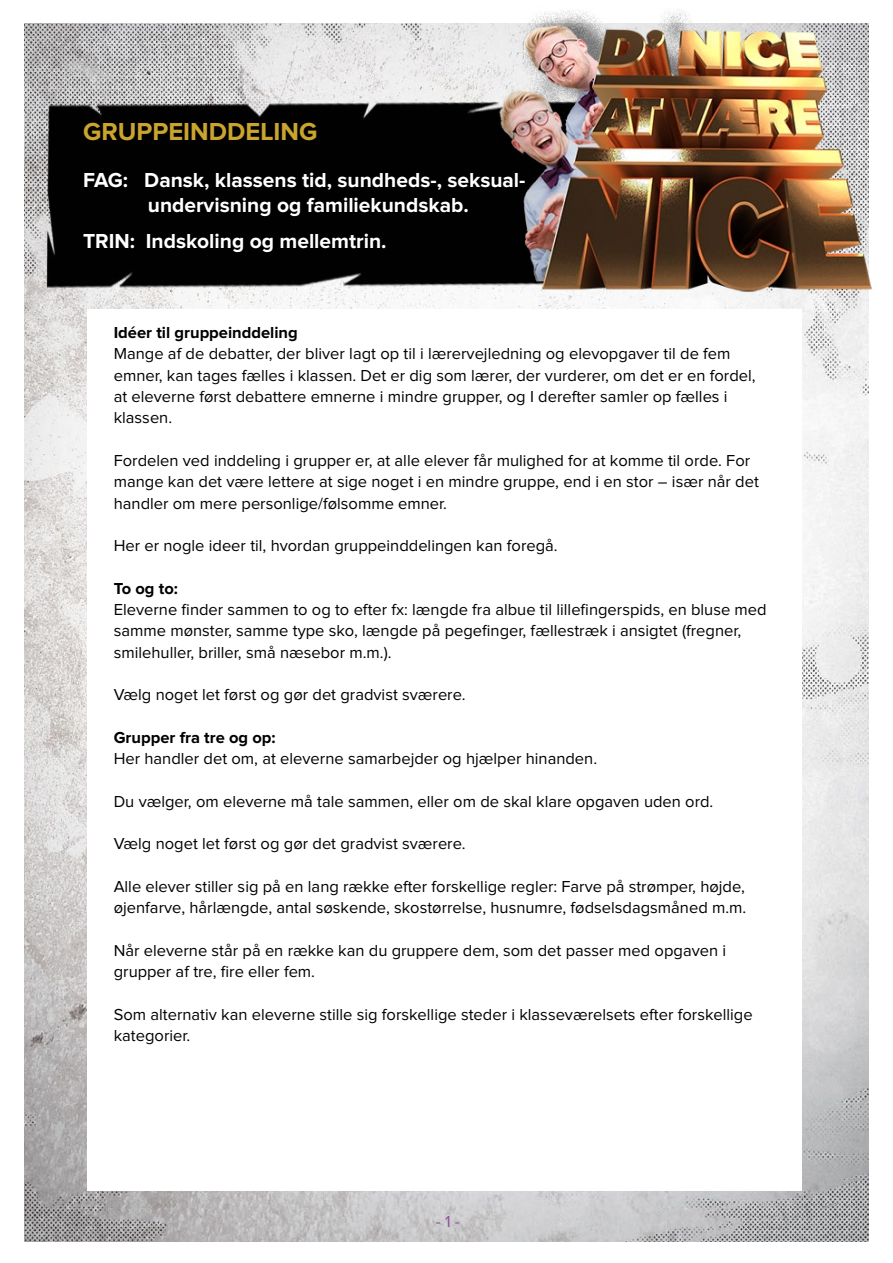
<style>
.page{position:relative;width:893px;height:1263px;background:#fff}
.page>*{position:absolute;margin:0;border:0;box-sizing:border-box;transform-origin:0 0}
.t1{font:700 25.5px "Proxima Nova";color:#caa52d}
.t2{font:700 21px/25.2px "Proxima Nova";color:#fff;text-align:center}
.t3{font:16.5px/21.3px "Proxima Nova";color:#000}
.t4{font:700 16.5px "Proxima Nova";color:#000}
.t5{font:16.5px "Proxima Nova";color:#914f9f}
</style>
<div class="page">
<img style="left:24px;top:24px;width:844px;height:1217px">
<div style="left:87px;top:309px;width:714px;height:882px;background:#fff"></div>
<img style="left:47px;top:78px;width:382px;height:239px">
<img style="left:429px;top:9px;width:443px;height:304px">
<h1 class="t1" style="left:83px;top:117px;width:236px">GRUPPEINDDELING</h1>
<p class="t2" style="left:83px;top:167px;width:444px">FAG: Dansk, klassens tid, sundheds-, seksual&shy;undervisning og familiekundskab.</p>
<p class="t2" style="left:83px;top:229px;width:305px">TRIN: Indskoling og mellemtrin.</p>
<p class="t4" style="left:114px;top:323px;width:186px">Idéer til gruppeinddeling</p>
<p class="t3" style="left:114px;top:344px;width:643px">Mange af de debatter, der bliver lagt op til i lærervejledning og elevopgaver til de fem emner, kan tages fælles i klassen. Det er dig som lærer, der vurderer, om det er en fordel, at eleverne først debattere emnerne i mindre grupper, og I derefter samler op fælles i klassen.</p>
<p class="t3" style="left:114px;top:450px;width:647px">Fordelen ved inddeling i grupper er, at alle elever får mulighed for at komme til orde. For mange kan det være lettere at sige noget i en mindre gruppe, end i en stor – især når det handler om mere personlige/følsomme emner.</p>
<p class="t3" style="left:114px;top:535px;width:445px">Her er nogle ideer til, hvordan gruppeinddelingen kan foregå.</p>
<p class="t4" style="left:114px;top:579px;width:66px">To og to:</p>
<p class="t3" style="left:114px;top:599px;width:654px">Eleverne finder sammen to og to efter fx: længde fra albue til lillefingerspids, en bluse med samme mønster, samme type sko, længde på pegefinger, fællestræk i ansigtet (fregner, smilehuller, briller, små næsebor m.m.).</p>
<p class="t3" style="left:114px;top:684px;width:353px">Vælg noget let først og gør det gradvist sværere.</p>
<p class="t4" style="left:114px;top:728px;width:163px">Grupper fra tre og op:</p>
<p class="t3" style="left:114px;top:748px;width:485px">Her handler det om, at eleverne samarbejder og hjælper hinanden.</p>
<p class="t3" style="left:114px;top:791px;width:601px">Du vælger, om eleverne må tale sammen, eller om de skal klare opgaven uden ord.</p>
<p class="t3" style="left:114px;top:834px;width:353px">Vælg noget let først og gør det gradvist sværere.</p>
<p class="t3" style="left:114px;top:876px;width:634px">Alle elever stiller sig på en lang række efter forskellige regler: Farve på strømper, højde, øjenfarve, hårlængde, antal søskende, skostørrelse, husnumre, fødselsdagsmåned m.m.</p>
<p class="t3" style="left:114px;top:940px;width:614px">Når eleverne står på en række kan du gruppere dem, som det passer med opgaven i grupper af tre, fire eller fem.</p>
<p class="t3" style="left:114px;top:1004px;width:640px">Som alternativ kan eleverne stille sig forskellige steder i klasseværelsets efter forskellige kategorier.</p>
<p class="t5" style="left:436px;top:1212px;width:26px">- 1 -</p>
</div>
